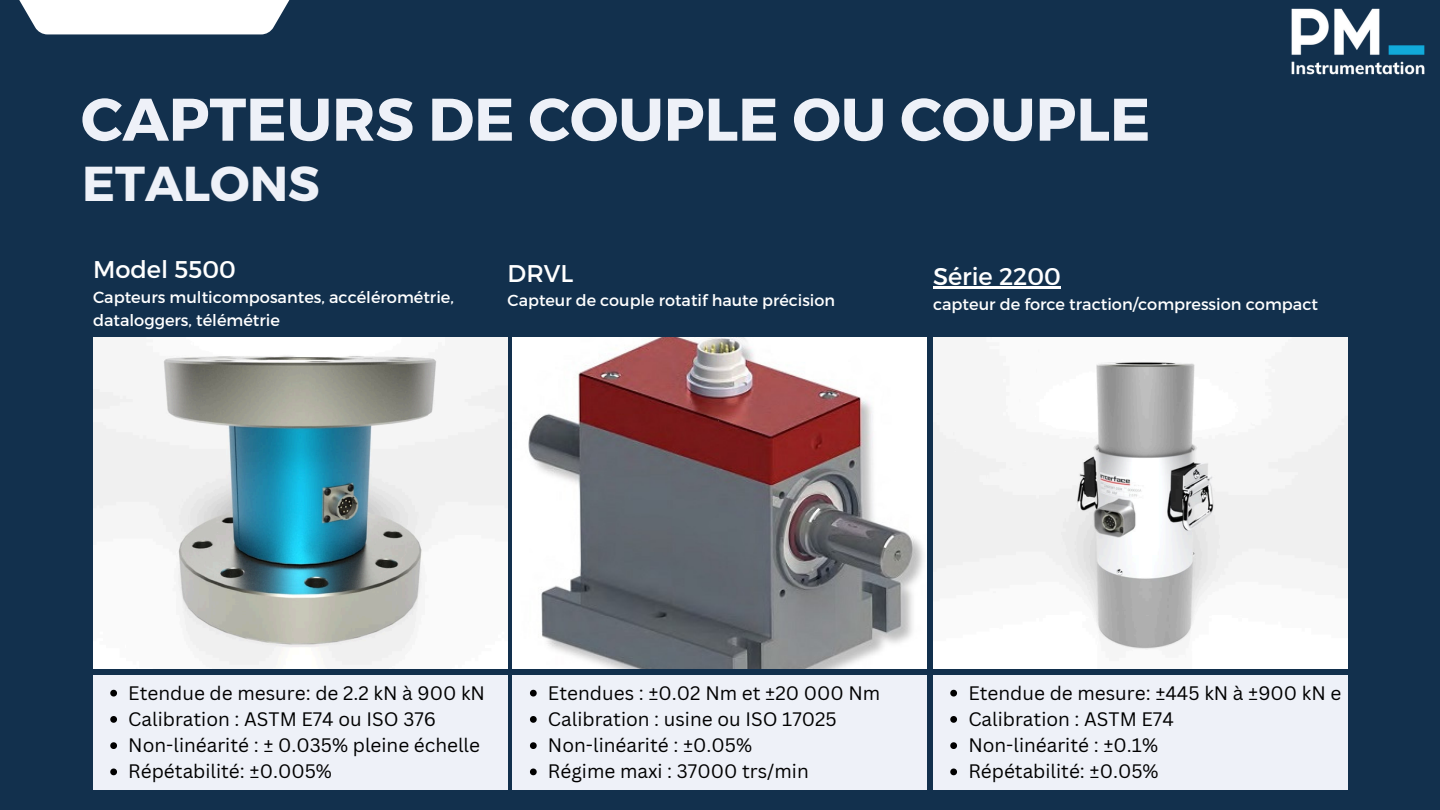
<style>
.page{position:relative;width:1440px;height:810px;background:#12304d}
.page>*{position:absolute;margin:0;border:0;box-sizing:border-box;transform-origin:0 0}
.t1{font:700 60px "Montserrat";color:#eef1f8}
.t2{font:700 49px "Montserrat";color:#eef1f8}
.t3{font:24.2px "Montserrat";color:#fff}
.t4{font:19px "Canva Sans";color:#000}
.t5{font:16.2px/22.5px "Montserrat";color:#fff}
.t6{font:16px "Montserrat";color:#fff}
</style>
<div class="page">
<svg style="left:19px;top:0;width:271px;height:34px;fill:#fff"></svg>
<img style="left:1291px;top:8px;width:134px;height:67px">
<hr style="left:933px;top:286px;width:128px;height:2px;background:#fff">
<img style="left:93px;top:338px;width:414px;height:331px">
<img style="left:513px;top:338px;width:414px;height:331px">
<img style="left:933px;top:338px;width:414px;height:331px">
<div style="left:93px;top:676px;width:414px;height:114px;background:#eef1f8"></div>
<svg style="left:110px;top:690px;width:7px;height:7px"></svg>
<svg style="left:110px;top:716px;width:7px;height:7px"></svg>
<svg style="left:110px;top:742px;width:7px;height:7px"></svg>
<svg style="left:110px;top:769px;width:7px;height:6px"></svg>
<div style="left:513px;top:676px;width:414px;height:114px;background:#eef1f8"></div>
<svg style="left:530px;top:690px;width:7px;height:7px"></svg>
<svg style="left:530px;top:716px;width:7px;height:7px"></svg>
<svg style="left:530px;top:742px;width:7px;height:7px"></svg>
<svg style="left:530px;top:769px;width:7px;height:6px"></svg>
<div style="left:933px;top:676px;width:414px;height:114px;background:#eef1f8"></div>
<svg style="left:950px;top:690px;width:7px;height:7px"></svg>
<svg style="left:950px;top:716px;width:7px;height:7px"></svg>
<svg style="left:950px;top:742px;width:7px;height:7px"></svg>
<svg style="left:950px;top:769px;width:7px;height:6px"></svg>
<p class="t1" style="left:81px;top:80px;width:1071px">CAPTEURS DE COUPLE OU COUPLE</p>
<p class="t2" style="left:82px;top:152px;width:239px">ETALONS</p>
<h2 class="t3" style="left:93px;top:253px;width:144px">Model 5500</h2>
<p class="t5" style="left:93px;top:286px;width:362px">Capteurs multicomposantes, accélérométrie, dataloggers, télémétrie</p>
<p class="t3" style="left:508px;top:257px;width:67px">DRVL</p>
<p class="t6" style="left:508px;top:290px;width:329px">Capteur de couple rotatif haute précision</p>
<p class="t3" style="left:933px;top:260px;width:129px">Série 2200</p>
<p class="t5" style="left:933px;top:292px;width:387px">capteur de force traction/compression compact</p>
<p class="t4" style="left:128px;top:679px;width:358px">Etendue de mesure: de 2.2 kN à 900 kN</p>
<p class="t4" style="left:128px;top:705px;width:309px">Calibration : ASTM E74 ou ISO 376</p>
<p class="t4" style="left:128px;top:732px;width:353px">Non-linéarité : ± 0.035% pleine échelle</p>
<p class="t4" style="left:128px;top:758px;width:205px">Répétabilité: ±0.005%</p>
<p class="t4" style="left:548px;top:679px;width:334px">Etendues : ±0.02 Nm et ±20 000 Nm</p>
<p class="t4" style="left:548px;top:705px;width:290px">Calibration : usine ou ISO 17025</p>
<p class="t4" style="left:548px;top:732px;width:206px">Non-linéarité : ±0.05%</p>
<p class="t4" style="left:548px;top:758px;width:262px">Régime maxi : 37000 trs/min</p>
<p class="t4" style="left:968px;top:679px;width:375px">Etendue de mesure: ±445 kN à ±900 kN e</p>
<p class="t4" style="left:968px;top:705px;width:207px">Calibration : ASTM E74</p>
<p class="t4" style="left:968px;top:732px;width:191px">Non-linéarité : ±0.1%</p>
<p class="t4" style="left:968px;top:758px;width:192px">Répétabilité: ±0.05%</p>
</div>
